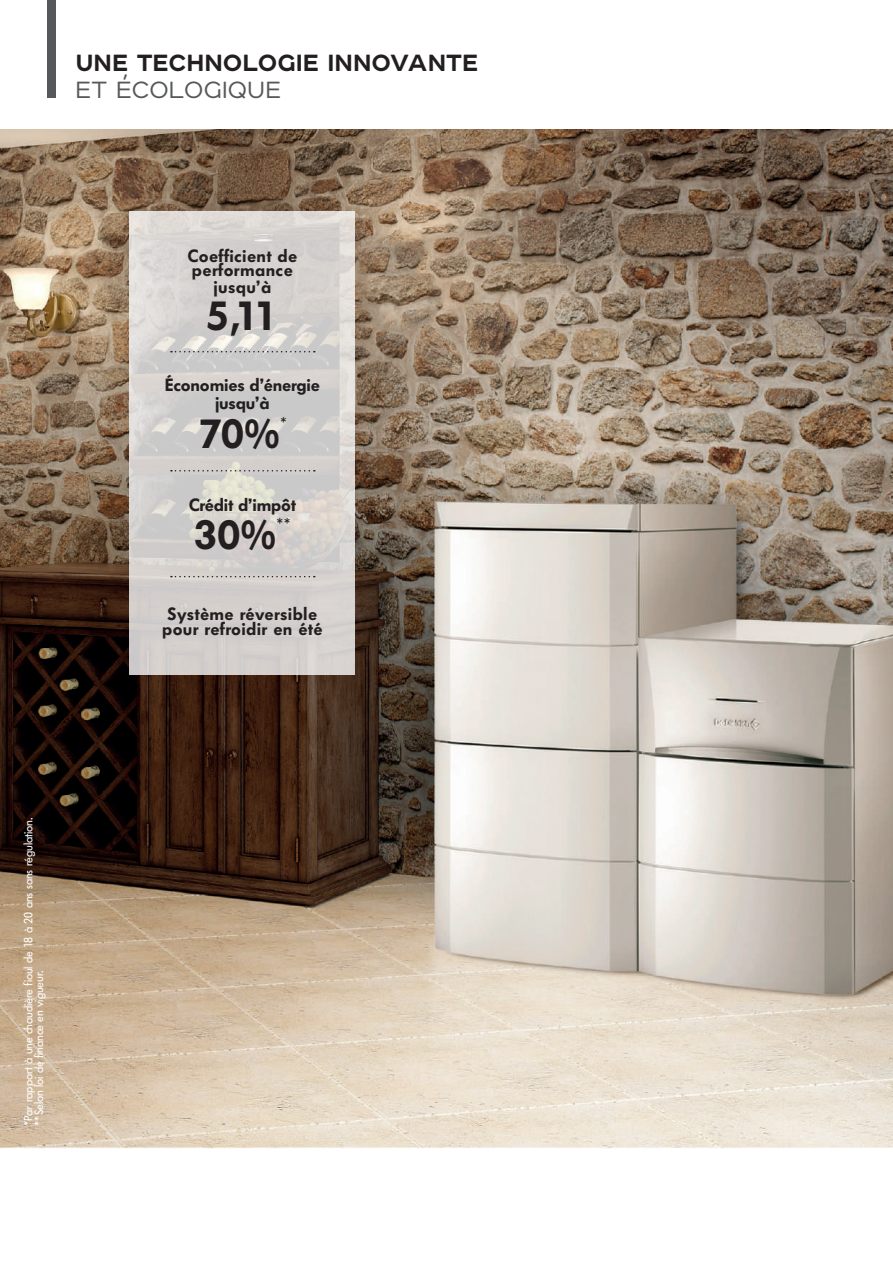
<style>
.page{position:relative;width:893px;height:1263px;background:#fff}
.page>*{position:absolute;margin:0;border:0;box-sizing:border-box;transform-origin:0 0}
.t1{font:600 40.35px "Futura BQ";color:#231f20}
.t2{font:700 30px "Affect";color:#231f20}
.t3{font:300 30px "Affect";letter-spacing:.01em;color:#57585a}
.t4{font:600 17.55px/14.2px "Futura BQ";letter-spacing:.02em;color:#231f20}
.t5{font:600 17.55px/18.1px "Futura BQ";letter-spacing:-.01em;color:#231f20;text-align:center}
.t6{font:300 17.1px "Futura BQ";color:#231f20}
.t7{font:12px/10.5px "Futura BQ";letter-spacing:-.01em;color:#fff}
</style>
<div class="page">
<img style="left:0;top:130px;width:893px;height:1019px">
<svg style="left:130px;top:211px;width:225px;height:463px;background:#d5d1cf"></svg>
<svg style="left:171px;top:351px;width:144px;height:1px"></svg>
<svg style="left:171px;top:470px;width:144px;height:1px"></svg>
<svg style="left:171px;top:576px;width:144px;height:1px"></svg>
<div style="left:47px;top:0;width:9px;height:98px;background:#57585a"></div>
<h2 class="t2" style="left:75px;top:41px;width:405px">UNE TECHNOLOGIE INNOVANTE</h2>
<h2 class="t3" style="left:75px;top:69px;width:208px">ET ÉCOLOGIQUE</h2>
<h3 class="t4" style="left:187px;top:249px;width:111px">Coefficient de performance</h3>
<h3 class="t4" style="left:213px;top:280px;width:59px">jusqu’à</h3>
<h1 class="t1" style="left:206px;top:292px;width:74px">5,11</h1>
<h3 class="t5" style="left:165px;top:376px;width:157px">Économies d’énergie jusqu’à</h3>
<h1 class="t1" style="left:199px;top:410px;width:82px">70%</h1>
<h3 class="t6" style="left:280px;top:413px;width:9px">*</h3>
<h3 class="t5" style="left:189px;top:496px;width:109px">Crédit d’impôt</h3>
<h1 class="t1" style="left:194px;top:511px;width:84px">30%</h1>
<h3 class="t6" style="left:276px;top:514px;width:16px">**</h3>
<h3 class="t4" style="left:162px;top:607px;width:162px;text-align:center">Système réversible pour refroidir en été</h3>
<p class="t7" style="left:23px;top:1126px;width:309px;rotate:-90deg">*Par rapport à une chaudière fioul de 18 à 20 ans sans régulation. **Selon loi de finance en vigueur.</p>
</div>
